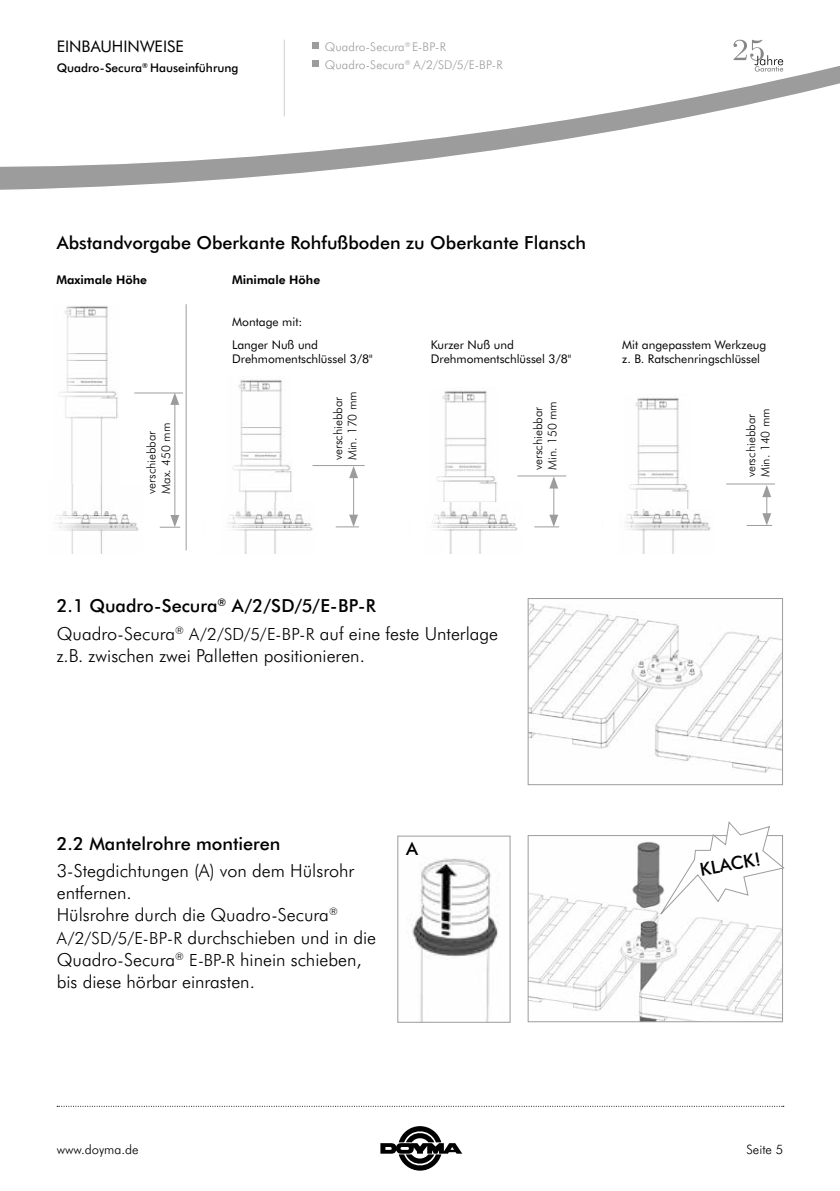
<style>
.page{position:relative;width:840px;height:1191px;background:#fff}
.page>*{position:absolute;margin:0;border:0;box-sizing:border-box;transform-origin:0 0}
.t1{font:300 18px/22.2px "Futura BT";color:#000}
.t2{font:500 18px "Futura BT";color:#000}
.t3{font:16px "Futura BT";color:#000}
.t4{font:300 13px "Futura BT";color:#000}
.t5{font:12px/14.4px "Futura BT";color:#000}
.t6{font:300 12px/14.4px "Futura BT";color:#000}
.t7{font:300 12px/18px "Futura BT";letter-spacing:.01em;color:#9c9c9c}
.t8{font:500 12px "Futura BT";color:#000}
.t9{font:700 12px "Futura BT";color:#000}
.s1{font-weight:500}
.s2{font-size:16.8px}
</style>
<div class="page">
<svg style="left:0;top:39px;width:839px;height:151px"></svg>
<hr style="left:283px;top:40px;width:1px;height:76px;background:#cfcfcf">
<svg style="left:733px;top:40px;width:49px;height:32px"></svg>
<svg style="left:312px;top:43px;width:6px;height:6px"></svg>
<svg style="left:312px;top:61px;width:6px;height:6px"></svg>
<svg style="left:57px;top:1106px;width:726px;height:1px"></svg>
<svg style="left:380px;top:1126px;width:82px;height:44px"></svg>
<img style="left:529px;top:603px;width:251px;height:170px">
<div style="left:527px;top:598px;width:255px;height:187px;border:1px solid #9c9c9c"></div>
<img style="left:529px;top:841px;width:251px;height:179px">
<div style="left:527px;top:835px;width:255px;height:187px;border:1px solid #9c9c9c"></div>
<svg style="left:654px;top:821px;width:131px;height:101px"></svg>
<img style="left:411px;top:858px;width:87px;height:162px">
<div style="left:397px;top:835px;width:113px;height:187px;border:1px solid #9c9c9c"></div>
<hr style="left:185px;top:304px;width:1px;height:246px;background:#9c9c9c">
<img style="left:80px;top:306px;width:39px;height:179px">
<img style="left:249px;top:379px;width:43px;height:123px">
<img style="left:451px;top:390px;width:46px;height:112px">
<img style="left:644px;top:398px;width:45px;height:111px">
<img style="left:80px;top:485px;width:59px;height:68px">
<img style="left:244px;top:502px;width:69px;height:51px">
<img style="left:449px;top:502px;width:69px;height:51px">
<img style="left:642px;top:510px;width:69px;height:43px">
<hr style="left:353px;top:475px;width:1px;height:43px;background:#9c9c9c">
<svg style="left:335px;top:514px;width:24px;height:13px"></svg>
<svg style="left:349px;top:466px;width:9px;height:12px"></svg>
<hr style="left:312px;top:465px;width:52px;height:1px;background:#9c9c9c">
<hr style="left:553px;top:485px;width:1px;height:33px;background:#9c9c9c">
<svg style="left:534px;top:514px;width:25px;height:13px"></svg>
<svg style="left:549px;top:476px;width:9px;height:12px"></svg>
<hr style="left:517px;top:475px;width:49px;height:1px;background:#9c9c9c">
<svg style="left:746px;top:485px;width:25px;height:41px"></svg>
<hr style="left:725px;top:483px;width:49px;height:1px;background:#9c9c9c">
<div style="left:214px;top:378px;width:35px;height:174px;background:#fff"></div>
<div style="left:418px;top:378px;width:33px;height:174px;background:#fff"></div>
<div style="left:611px;top:378px;width:33px;height:174px;background:#fff"></div>
<hr style="left:174px;top:402px;width:1px;height:116px;background:#9c9c9c">
<svg style="left:160px;top:515px;width:20px;height:13px"></svg>
<svg style="left:170px;top:394px;width:9px;height:11px"></svg>
<hr style="left:134px;top:393px;width:49px;height:1px;background:#9c9c9c">
<p class="t3" style="left:57px;top:35px;width:128px">EINBAUHINWEISE</p>
<p class="t8" style="left:57px;top:59px;width:183px">Quadro-Secura<sup>®</sup> Hauseinführung</p>
<p class="t7" style="left:324px;top:37px;width:179px">Quadro-Secura<sup>®</sup> E-BP-R<br>Quadro-Secura<sup>®</sup> A/2/SD/5/E-BP-R</p>
<p class="t2" style="left:57px;top:230px;width:530px">Abstandvorgabe Oberkante Rohfußboden zu Oberkante Flansch</p>
<p class="t9" style="left:232px;top:271px;width:90px">Minimale Höhe</p>
<p class="t9" style="left:57px;top:271px;width:92px">Maximale Höhe</p>
<p class="t6" style="left:144px;top:494px;width:73px;rotate:-90deg">verschiebbar<br>Max. 450 mm</p>
<p class="t5" style="left:232px;top:314px;width:72px">Montage mit:</p>
<p class="t5" style="left:232px;top:337px;width:142px">Langer Nuß und<br>Drehmomentschlüssel 3/8"</p>
<p class="t5" style="left:430px;top:337px;width:142px">Kurzer Nuß und<br>Drehmomentschlüssel 3/8"</p>
<p class="t5" style="left:622px;top:337px;width:145px">Mit angepasstem Werkzeug z. B. Ratschenringschlüssel</p>
<p class="t6" style="left:330px;top:460px;width:71px;rotate:-90deg">verschiebbar<br>Min. 170 mm</p>
<p class="t6" style="left:530px;top:470px;width:71px;rotate:-90deg">verschiebbar<br>Min. 150 mm</p>
<p class="t6" style="left:742px;top:477px;width:71px;rotate:-90deg">verschiebbar<br>Min. 140 mm</p>
<p class="t1" style="left:57px;top:591px;width:443px;line-height:28px"><span class="s1">2.1 Quadro-Secura</span><sup>®</sup> <span class="s1">A/2/SD/5/E-BP-R<br></span>Quadro-Secura<sup>®</sup> <span class="s2">A/2/SD/5/E-BP-R</span> auf eine feste Unterlage</p>
<p class="t1" style="left:57px;top:644px;width:309px">z.B. zwischen zwei Palletten positionieren.</p>
<p class="t2" style="left:57px;top:830px;width:225px">2.2 Mantelrohre montieren</p>
<p class="t1" style="left:57px;top:859px;width:321px">3-Stegdichtungen (A) von dem Hülsrohr entfernen.<br>Hülsrohre durch die Quadro-Secura<sup>® </sup><span class="s2">A/2/SD/5/E-BP-R</span> durchschieben und in die Quadro-Secura<sup>®</sup> <span class="s2">E-BP-R</span> hinein schieben, bis diese hörbar einrasten.</p>
<p class="t2" style="left:406px;top:836px;width:13px">A</p>
<p class="t2" style="left:697px;top:857px;width:63px;rotate:-10deg">KLACK!</p>
<p class="t4" style="left:57px;top:1140px;width:83px">www.doyma.de</p>
<p class="t4" style="left:746px;top:1140px;width:38px">Seite 5</p>
</div>
